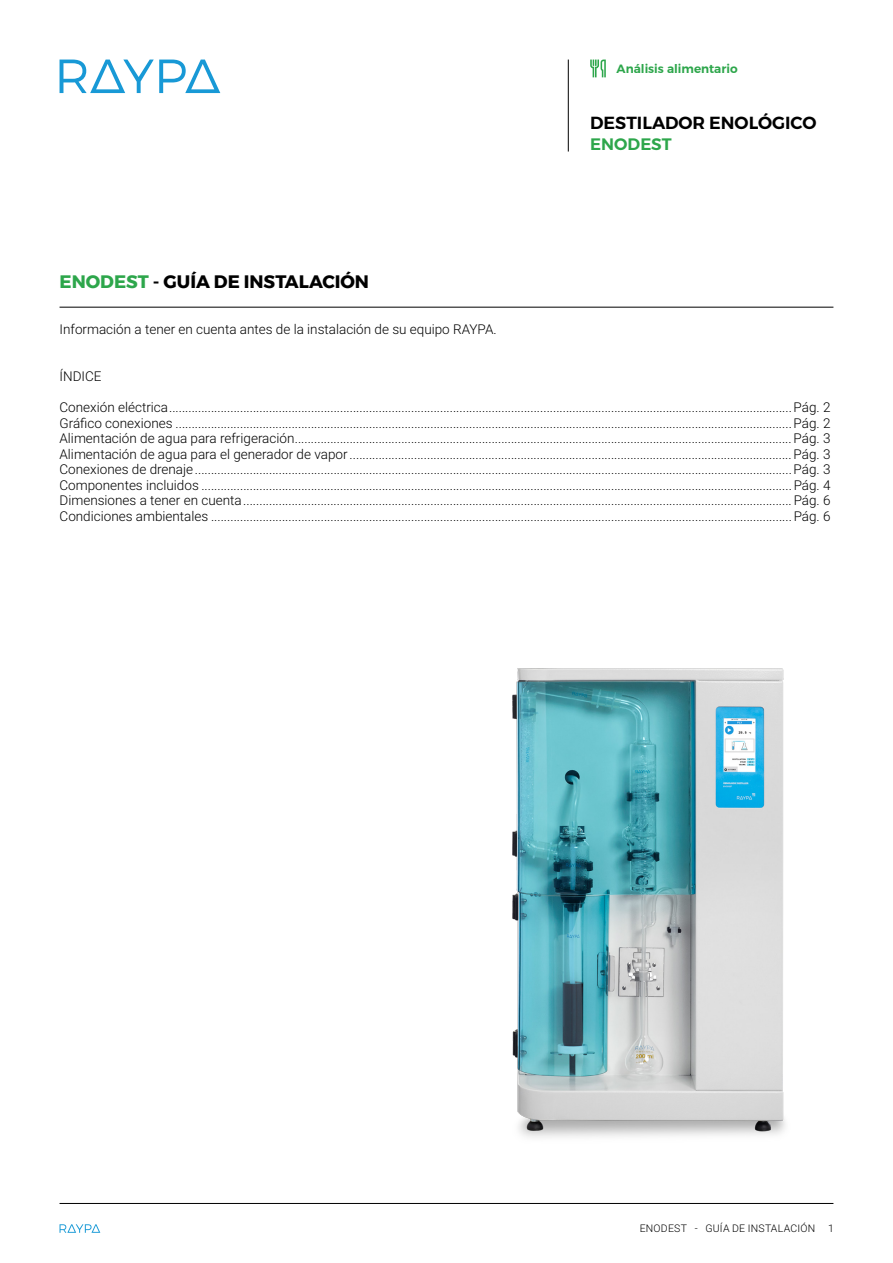
<style>
.page{position:relative;width:893px;height:1263px;background:#fff}
.page>*{position:absolute;margin:0;border:0;box-sizing:border-box;transform-origin:0 0}
.t1{font:700 18px "Montserrat";color:#000}
.t2{font:600 17.4px "Montserrat";color:#000}
.t3{font:600 16.5px "Montserrat";color:#2da64b}
.t4{font:300 13.5px/15.5px "Roboto";color:#000;text-align:justify}
.t5{font:600 12px "Montserrat";color:#2da64b}
.t6{font:300 10.5px "Roboto";letter-spacing:.025em;color:#000}
.s1{color:#2da64b}
</style>
<div class="page">
<svg style="left:60px;top:1224px;width:40px;height:9px"></svg>
<hr style="left:60px;top:1203px;width:773px;height:1px;background:#000">
<hr style="left:568px;top:60px;width:1px;height:92px;background:#000">
<hr style="left:60px;top:307px;width:773px;height:1px;background:#000">
<svg style="left:590px;top:60px;width:16px;height:17px"></svg>
<svg style="left:60px;top:60px;width:160px;height:33px"></svg>
<img style="left:512px;top:668px;width:274px;height:470px">
<p class="t5" style="left:617px;top:59px;width:123px">Análisis alimentario</p>
<p class="t2" style="left:590px;top:109px;width:228px">DESTILADOR ENOLÓGICO</p>
<p class="t3" style="left:590px;top:131px;width:83px">ENODEST</p>
<h1 class="t1" style="left:60px;top:267px;width:311px"><span class="s1">ENODEST</span> - GUÍA DE INSTALACIÓN</h1>
<p class="t4" style="left:60px;top:321px;width:439px">Información a tener en cuenta antes de la instalación de su equipo RAYPA.</p>
<p class="t4" style="left:60px;top:368px;width:44px">ÍNDICE</p>
<p class="t4" style="left:60px;top:399px;width:773px">Conexión eléctrica.................................................................................................................................................................................................Pág. 2<br>Gráfico conexiones ...............................................................................................................................................................................................Pág. 2<br>Alimentación de agua para refrigeración..........................................................................................................................................................Pág. 3<br>Alimentación de agua para el generador de vapor.........................................................................................................................................Pág. 3<br>Conexiones de drenaje.........................................................................................................................................................................................Pág. 3<br>Componentes incluidos .......................................................................................................................................................................................Pág. 4<br>Dimensiones a tener en cuenta..........................................................................................................................................................................Pág. 6<br>Condiciones ambientales ....................................................................................................................................................................................Pág. 6</p>
<p class="t6" style="left:640px;top:1221px;width:196px">ENODEST - GUÍA DE INSTALACIÓN 1</p>
</div>
